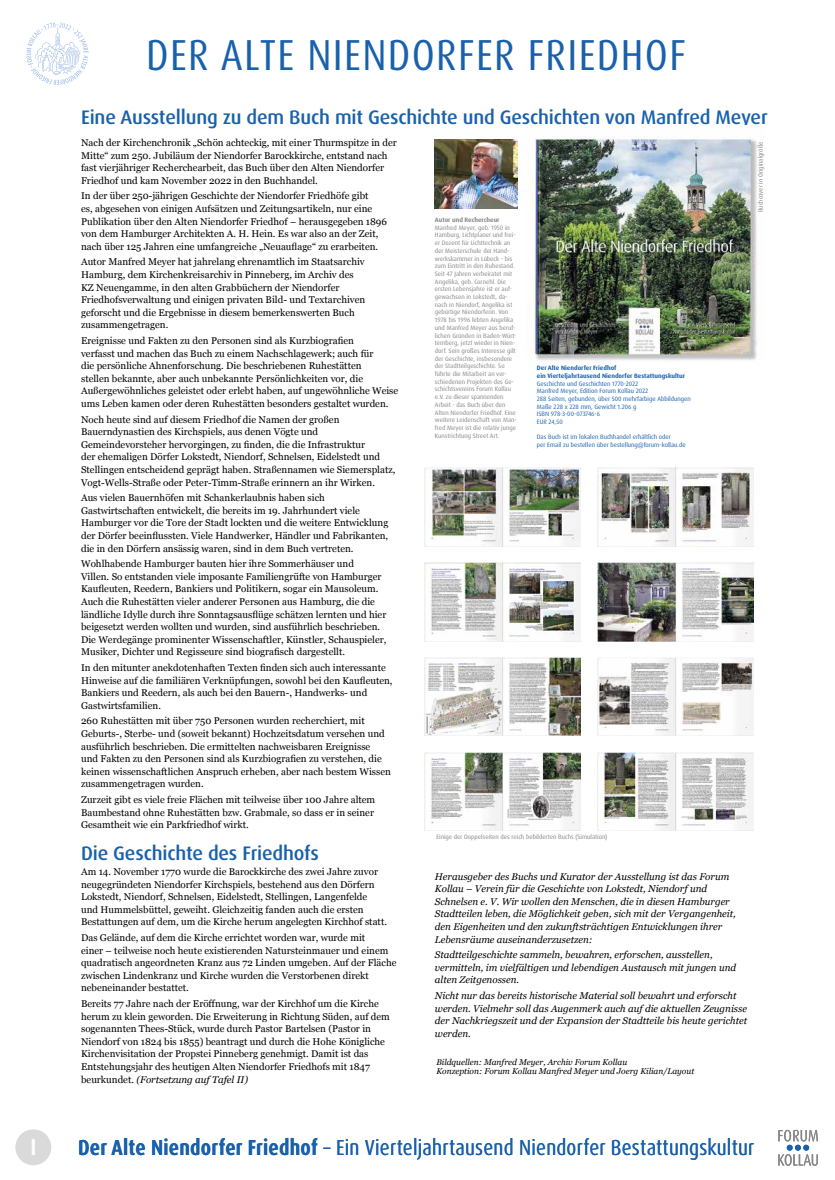
<style>
.page{position:relative;width:835px;height:1180px;background:#fff}
.page>*{position:absolute;margin:0;border:0;box-sizing:border-box;transform-origin:0 0}
.t1{font:condensed 43.4px "Dax Pro";letter-spacing:.03em;color:#1961ac}
.t2{font:700 condensed 23.03px "Dax Pro";color:#fff}
.t3{font:condensed 21.7px "Dax Pro";letter-spacing:.01em;color:#1961ac}
.t4{font:500 19.6px "Dax Pro";letter-spacing:-.01em;color:#1961ac}
.t5{font:9.8px/12.6px "Georgia";color:#000}
.t6{font:italic 9.8px/12.6px "Georgia";color:#000}
.t7{font:italic 8.4px/9.8px "Georgia";color:#000}
.t8{font:6.3px/7.7px "Dax Pro";color:#878787}
.t9{font:6.3px/7.7px "Dax Pro";color:#1961ac}
.t10{font:700 6.3px/7.7px "Dax Pro";color:#1961ac}
.t11{font:700 6.3px "Dax Pro";color:#878787}
.s1{font-style:italic}
.s2{font-weight:700}
</style>
<div class="page">
<svg style="left:26px;top:23px;width:62px;height:62px"></svg>
<svg style="left:778px;top:1130px;width:39px;height:35px"></svg>
<div style="left:15px;top:1129px;width:36px;height:36px;background:#dadada;border-radius:50%"></div>
<img style="left:528px;top:136px;width:230px;height:225px">
<img style="left:435px;top:140px;width:82px;height:69px">
<img style="left:424px;top:562px;width:156px;height:79px">
<img style="left:597px;top:562px;width:156px;height:79px">
<img style="left:597px;top:657px;width:156px;height:79px">
<img style="left:597px;top:467px;width:156px;height:79px">
<img style="left:424px;top:467px;width:156px;height:79px">
<img style="left:424px;top:657px;width:156px;height:79px">
<img style="left:424px;top:752px;width:156px;height:79px">
<img style="left:597px;top:752px;width:156px;height:79px">
<h1 class="t1" style="left:146px;top:27px;width:541px">DER ALTE NIENDORFER FRIEDHOF</h1>
<h3 class="t4" style="left:81px;top:104px;width:688px">Eine Ausstellung zu dem Buch mit Geschichte und Geschichten von Manfred Meyer</h3>
<p class="t5" style="left:81px;top:136px;width:317px">Nach der Kirchenchronik „Schön achteckig, mit einer Thurmspitze in der Mitte“ zum 250. Jubiläum der Niendorfer Barockkirche, entstand nach fast vierjähriger Recherchearbeit, das Buch über den Alten Niendorfer Friedhof und kam November 2022 in den Buchhandel.</p>
<p class="t5" style="left:81px;top:189px;width:307px">In der über 250-jährigen Geschichte der Niendorfer Friedhöfe gibt<br>es, abgesehen von einigen Aufsätzen und Zeitungsartikeln, nur eine Publikation über den Alten Niendorfer Friedhof – herausgegeben 1896 von dem Hamburger Architekten A. H. Hein. Es war also an der Zeit, nach über 125 Jahren eine umfangreiche „Neuauflage“ zu erarbeiten.</p>
<p class="t5" style="left:81px;top:255px;width:286px">Autor Manfred Meyer hat jahrelang ehrenamtlich im Staatsarchiv Hamburg, dem Kirchenkreisarchiv in Pinneberg, im Archiv des KZ Neuengamme, in den alten Grabbüchern der Niendorfer Friedhofsverwaltung und einigen privaten Bild- und Textarchiven geforscht und die Ergebnisse in diesem bemerkenswerten Buch zusammengetragen.</p>
<p class="t5" style="left:81px;top:334px;width:318px">Ereignisse und Fakten zu den Personen sind als Kurzbiografien<br>verfasst und machen das Buch zu einem Nachschlagewerk; auch für<br>die persönliche Ahnenforschung. Die beschriebenen Ruhestätten<br>stellen bekannte, aber auch unbekannte Persönlichkeiten vor, die Außergewöhnliches geleistet oder erlebt haben, auf ungewöhnliche Weise ums Leben kamen oder deren Ruhestätten besonders gestaltet wurden.</p>
<p class="t5" style="left:81px;top:412px;width:316px">Noch heute sind auf diesem Friedhof die Namen der großen Bauerndynastien des Kirchspiels, aus denen Vögte und Gemeindevorsteher hervorgingen, zu finden, die die Infrastruktur<br>der ehemaligen Dörfer Lokstedt, Niendorf, Schnelsen, Eidelstedt und Stellingen entscheidend geprägt haben. Straßennamen wie Siemersplatz, Vogt-Wells-Straße oder Peter-Timm-Straße erinnern an ihr Wirken.</p>
<p class="t5" style="left:81px;top:491px;width:309px">Aus vielen Bauernhöfen mit Schankerlaubnis haben sich Gastwirtschaften entwickelt, die bereits im 19. Jahrhundert viele Hamburger vor die Tore der Stadt lockten und die weitere Entwicklung der Dörfer beeinflussten. Viele Handwerker, Händler und Fabrikanten, die in den Dörfern ansässig waren, sind in dem Buch vertreten.</p>
<p class="t5" style="left:81px;top:557px;width:307px">Wohlhabende Hamburger bauten hier ihre Sommerhäuser und<br>Villen. So entstanden viele imposante Familiengrüfte von Hamburger Kaufleuten, Reedern, Bankiers und Politikern, sogar ein Mausoleum.<br>Auch die Ruhestätten vieler anderer Personen aus Hamburg, die die ländliche Idylle durch ihre Sonntagsausflüge schätzen lernten und hier beigesetzt werden wollten und wurden, sind ausführlich beschrieben.<br>Die Werdegänge prominenter Wissenschaftler, Künstler, Schauspieler, Musiker, Dichter und Regisseure sind biografisch dargestellt.</p>
<p class="t5" style="left:81px;top:661px;width:313px">In den mitunter anekdotenhaften Texten finden sich auch interessante Hinweise auf die familiären Verknüpfungen, sowohl bei den Kaufleuten, Bankiers und Reedern, als auch bei den Bauern-, Handwerks- und Gastwirtsfamilien.</p>
<p class="t5" style="left:81px;top:714px;width:311px">260 Ruhestätten mit über 750 Personen wurden recherchiert, mit Geburts-, Sterbe- und (soweit bekannt) Hochzeitsdatum versehen und ausführlich beschrieben. Die ermittelten nachweisbaren Ereignisse<br>und Fakten zu den Personen sind als Kurzbiografien zu verstehen, die keinen wissenschaftlichen Anspruch erheben, aber nach bestem Wissen zusammengetragen wurden.</p>
<p class="t5" style="left:81px;top:793px;width:295px">Zurzeit gibt es viele freie Flächen mit teilweise über 100 Jahre altem<br>Baumbestand ohne Ruhestätten bzw. Grabmale, so dass er in seiner<br>Gesamtheit wie ein Parkfriedhof wirkt.</p>
<p class="t5" style="left:81px;top:865px;width:307px">Am 14. November 1770 wurde die Barockkirche des zwei Jahre zuvor neugegründeten Niendorfer Kirchspiels, bestehend aus den Dörfern Lokstedt, Niendorf, Schnelsen, Eidelstedt, Stellingen, Langenfelde<br>und Hummelsbüttel, geweiht. Gleichzeitig fanden auch die ersten Bestattungen auf dem, um die Kirche herum angelegten Kirchhof statt.</p>
<p class="t5" style="left:81px;top:931px;width:317px">Das Gelände, auf dem die Kirche errichtet worden war, wurde mit<br>einer – teilweise noch heute existierenden Natursteinmauer und einem quadratisch angeordneten Kranz aus 72 Linden umgeben. Auf der Fläche zwischen Lindenkranz und Kirche wurden die Verstorbenen direkt nebeneinander bestattet.</p>
<p class="t5" style="left:81px;top:997px;width:310px">Bereits 77 Jahre nach der Eröffnung, war der Kirchhof um die Kirche herum zu klein geworden. Die Erweiterung in Richtung Süden, auf dem sogenannten Thees-Stück, wurde durch Pastor Bartelsen (Pastor in Niendorf von 1824 bis 1855) beantragt und durch die Hohe Königliche Kirchenvisitation der Propstei Pinneberg genehmigt. Damit ist das Entstehungsjahr des heutigen Alten Niendorfer Friedhofs mit 1847 beurkundet<span class="s1">. (Fortsetzung auf Tafel II)</span></p>
<h3 class="t4" style="left:81px;top:840px;width:239px">Die Geschichte des Friedhofs</h3>
<p class="t11" style="left:435px;top:216px;width:66px">Autor und Rechercheur</p>
<p class="t8" style="left:435px;top:224px;width:83px">Manfred Meyer, geb. 1950 in<br>Hamburg, Lichtplaner und frei&shy;er Dozent für Lichttechnik an der Meisterschule der Hand&shy;werkskammer in Lübeck - bis zum Eintritt in den Ruhestand.<br>Seit 47 Jahren verheiratet mit<br>Angelika, geb. Cornehl. Die ersten Lebensjahre ist er auf&shy;gewachsen in Lokstedt, da&shy;nach in Niendorf, Angelika ist gebürtige Niendorferin. Von<br>1978 bis 1996 lebten Angelika und Manfred Meyer aus beruf&shy;lichen Gründen in Baden-Würt&shy;temberg, jetzt wieder in Nien&shy;dorf. Sein großes Interesse gilt der Geschichte, insbesondere der Stadtteilgeschichte. So führte die Mitarbeit an ver&shy;schiedenen Projekten des Ge&shy;schichtsvereins Forum Kollau e.V. zu dieser spannenden<br>Arbeit - das Buch über den<br>Alten Niendorfer Friedhof. Eine weitere Leidenschaft von Man&shy;fred Meyer ist die relativ junge<br>Kunstrichtung Street Art.</p>
<p class="t10" style="left:536px;top:364px;width:150px">Der Alte Niendorfer Friedhof<br>ein Vierteljahrtausend Niendorfer Bestattungskultur</p>
<p class="t9" style="left:536px;top:379px;width:155px">Geschichte und Geschichten 1770-2022<br>Manfred Meyer, Edition Forum Kollau 2022<br>288 Seiten, gebunden, über 500 mehrfarbige Abbildungen Maße 228 x 228 mm, Gewicht 1.206 g<br>ISBN 978-3-00-073746-6<br>EUR 24,50</p>
<p class="t9" style="left:536px;top:433px;width:150px">Das Buch ist im lokalen Buchhandel erhältlich oder<br>per Email zu bestellen über bestellung@forum-kollau.de</p>
<p class="t8" style="left:756px;top:212px;width:72px;rotate:-90deg">Buchcover in Originalgröße</p>
<p class="t8" style="left:436px;top:833px;width:172px">Einige der Doppelseiten des reich bebilderten Buchs (Simulation)</p>
<p class="t6" style="left:435px;top:869px;width:302px">Herausgeber des Buchs und Kurator der Ausstellung ist das Forum Kollau – Verein für die Geschichte von Lokstedt, Niendorf und Schnelsen e. V. Wir wollen den Menschen, die in diesen Hamburger Stadtteilen leben, die Möglichkeit geben, sich mit der Vergangenheit, den Eigenheiten und den zukunftsträchtigen Entwicklungen ihrer Lebensräume auseinanderzusetzen:</p>
<p class="t6" style="left:435px;top:948px;width:302px">Stadtteilgeschichte sammeln, bewahren, erforschen, ausstellen, vermitteln, im vielfältigen und lebendigen Austausch mit jungen und alten Zeitgenossen.</p>
<p class="t6" style="left:435px;top:989px;width:313px">Nicht nur das bereits historische Material soll bewahrt und erforscht werden. Vielmehr soll das Augenmerk auch auf die aktuellen Zeugnisse der Nachkriegszeit und der Expansion der Stadtteile bis heute gerichtet werden.</p>
<p class="t7" style="left:436px;top:1056px;width:259px">Bildquellen: Manfred Meyer, Archiv Forum Kollau<br>Konzeption: Forum Kollau Manfred Meyer und Joerg Kilian/Layout</p>
<h2 class="t2" style="left:30px;top:1131px;width:7px">I</h2>
<h3 class="t3" style="left:78px;top:1133px;width:677px"><span class="s2">Der Alte Niendorfer Friedhof</span> – Ein Vierteljahrtausend Niendorfer Bestattungskultur</h3>
</div>
